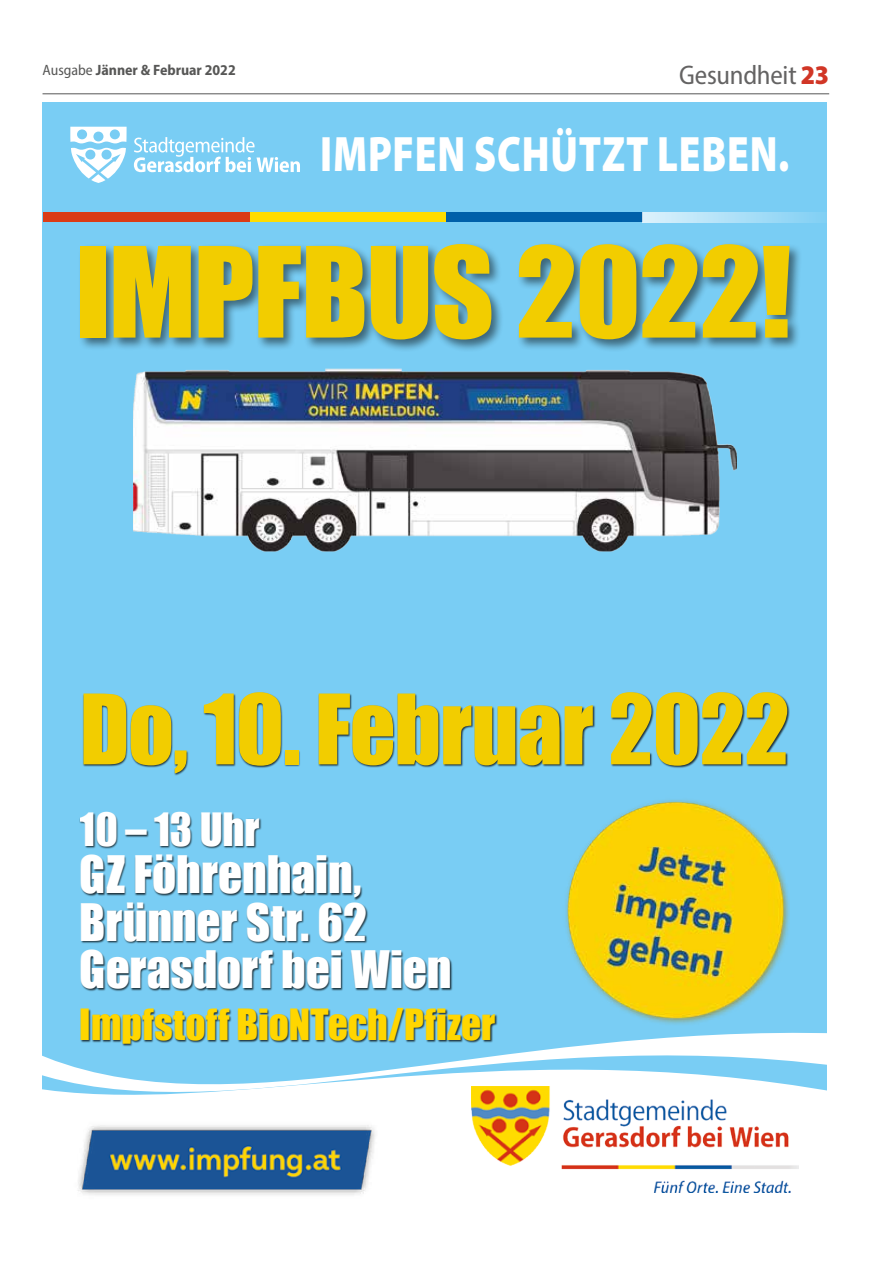
<style>
.page{position:relative;width:893px;height:1263px;background:#fff}
.page>*{position:absolute;margin:0;border:0;box-sizing:border-box;transform-origin:0 0}
.t1{font:115.95px "Impact";letter-spacing:-.01em;color:#f2cd00;scale:1.05 1}
.t2{font:89.55px "Impact";letter-spacing:-.01em;color:#f2cd00}
.t3{font:900 semi-condensed 51.75px "Myriad Pro";color:#fff}
.t4{font:900 50.1px "Myriad Pro";letter-spacing:.02em;color:#fff;scale:.79 1}
.t5{font:47.4px/47.4px "Impact";letter-spacing:-.005em;color:#fff}
.t6{font:42.15px "Impact";letter-spacing:-.005em;color:#fff}
.t7{font:39.45px "Impact";letter-spacing:.005em;color:#ffd600}
.t8{font:semi-condensed 27px "Myriad Pro";letter-spacing:-.01em;color:#646363}
.t9{font:700 semi-condensed 15px "Myriad Pro";color:#575756}
.s1{font-weight:400}
.s2{font-weight:900;color:#d13626}
.s3{font-weight:600}
</style>
<div class="page">
<hr style="left:43px;top:94px;width:786px;height:1px;background:#575756">
<div style="left:43px;top:102px;width:784px;height:1097px;background:#79cdf4"></div>
<div style="left:53px;top:213px;width:197px;height:9px;background:#da3b15"></div>
<div style="left:250px;top:213px;width:196px;height:9px;background:#ffdc00"></div>
<div style="left:446px;top:213px;width:196px;height:9px;background:#0060a9"></div>
<img style="left:642px;top:213px;width:178px;height:9px">
<div style="left:43px;top:213px;width:10px;height:9px;background:#da3b15"></div>
<svg style="left:134px;top:137px;width:166px;height:35px"></svg>
<svg style="left:70px;top:127px;width:57px;height:56px"></svg>
<div style="left:43px;top:1140px;width:784px;height:59px;background:#fff"></div>
<svg style="left:43px;top:1032px;width:784px;height:108px;fill:#fff"></svg>
<img style="left:72px;top:1119px;width:309px;height:80px">
<img style="left:471px;top:1087px;width:328px;height:105px">
<div style="left:80px;top:692px;width:710px;height:354px;background:#000;opacity:.75"></div>
<img style="left:561px;top:795px;width:228px;height:232px">
<img style="left:133px;top:368px;width:603px;height:184px">
<div style="left:78px;top:241px;width:725px;height:112px;background:#000;opacity:.5"></div>
<p class="t9" style="left:43px;top:60px;width:195px"><span class="s1">Ausgabe</span> Jänner &amp; Februar 2022</p>
<p class="t8" style="left:679px;top:58px;width:152px">Gesundheit <span class="s2">23</span></p>
<p class="t4" style="left:320px;top:121px;width:595px">IMPFEN SCHÜTZT LEBEN.</p>
<p class="t3" style="left:319px;top:120px;width:378px">GEMEINDE <span class="s3">LEBEN</span></p>
<h1 class="t1" style="left:76px;top:202px;width:683px">IMPFBUS 2022!</h1>
<h2 class="t2" style="left:80px;top:660px;width:711px">Do, 10. Februar 2022</h2>
<p class="t6" style="left:80px;top:797px;width:181px">10 – 13 Uhr</p>
<p class="t5" style="left:80px;top:850px;width:373px">GZ Föhrenhain,<br>Brünner Str. 62<br>Gerasdorf bei Wien</p>
<p class="t7" style="left:80px;top:994px;width:417px">Impfstoff BioNTech/Pfizer</p>
</div>
